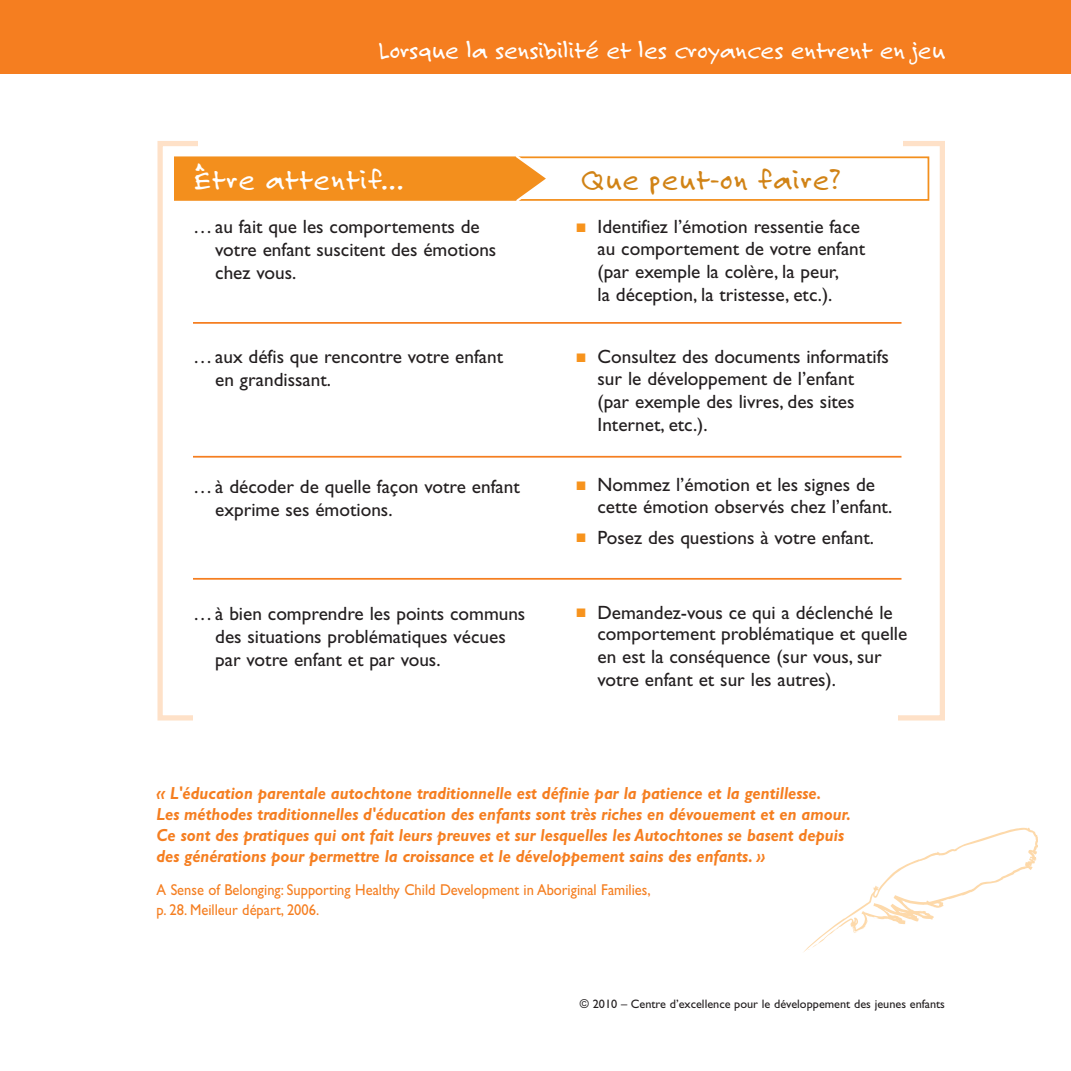
<style>
.page{position:relative;width:1071px;height:1071px;background:#fff}
.page>*{position:absolute;margin:0;border:0;box-sizing:border-box;transform-origin:0 0}
.t1{font:31.5px "Felt Tip Roman";letter-spacing:.035em;color:#d18316}
.t2{font:31.5px "Felt Tip Roman";letter-spacing:.035em;color:#fff}
.t3{font:26.25px "Felt Tip Roman";color:#fff}
.t4{font:19.25px/22.6px "Gill Sans";color:#231f20}
.t5{font:italic 700 17.5px/21px "Gill Sans";color:#f57e20;scale:.92 1}
.t6{font:15.75px/19.8px "Gill Sans";color:#f57e20;scale:.92 1}
.t7{font:12.25px "Gill Sans";color:#231f20}
.s1{color:#f7931d}
.s2{font-style:italic}
</style>
<div class="page">
<svg style="left:804px;top:828px;width:234px;height:124px"></svg>
<div style="left:0;top:0;width:1071px;height:73px;background:#f57e20"></div>
<hr style="left:193px;top:322px;width:709px;height:2px;background:#f57e20">
<hr style="left:193px;top:456px;width:709px;height:2px;background:#f57e20">
<hr style="left:193px;top:578px;width:709px;height:2px;background:#f57e20">
<svg style="left:175px;top:156px;width:754px;height:45px"></svg>
<h2 class="t3" style="left:378px;top:34px;width:568px">Lorsque la sensibilité et les croyances entrent en jeu</h2>
<h1 class="t2" style="left:193px;top:160px;width:212px">Être attentif...</h1>
<h1 class="t1" style="left:581px;top:160px;width:261px">Que peut-on faire?</h1>
<p class="t4" style="left:598px;top:218px;width:269px;text-indent:-21px"><span class="s1">■</span> Identifiez l’émotion ressentie face au comportement de votre enfant (par exemple la colère, la peur,<br>la déception, la tristesse, etc.).</p>
<p class="t4" style="left:215px;top:217px;width:283px;line-height:23.1px;text-indent:-22px">… au fait que les comportements de votre enfant suscitent des émotions chez vous.</p>
<p class="t4" style="left:215px;top:347px;width:289px;line-height:23.1px;text-indent:-22px">… aux défis que rencontre votre enfant en grandissant.</p>
<p class="t4" style="left:598px;top:348px;width:293px;text-indent:-21px"><span class="s1">■</span> Consultez des documents informatifs sur le développement de l’enfant (par exemple des livres, des sites<br>Internet, etc.).</p>
<p class="t4" style="left:215px;top:477px;width:306px;line-height:23.1px;text-indent:-22px">… à décoder de quelle façon votre enfant exprime ses émotions.</p>
<p class="t4" style="left:598px;top:476px;width:296px;line-height:21.3px;text-indent:-21px"><span class="s1">■</span> Nommez l’émotion et les signes de cette émotion observés chez l’enfant.</p>
<p class="t4" style="left:576px;top:528px;width:299px"><span class="s1">■</span> Posez des questions à votre enfant.</p>
<p class="t4" style="left:215px;top:604px;width:312px;line-height:23.1px;text-indent:-22px">… à bien comprendre les points communs des situations problématiques vécues par votre enfant et par vous.</p>
<p class="t4" style="left:598px;top:603px;width:311px;text-indent:-21px"><span class="s1">■</span> Demandez-vous ce qui a déclenché le comportement problématique et quelle en est la conséquence (sur vous, sur votre enfant et sur les autres).</p>
<p class="t5" style="left:157px;top:785px;width:756px">« L'éducation parentale autochtone traditionnelle est définie par la patience et la gentillesse.<br>Les méthodes traditionnelles d'éducation des enfants sont très riches en dévouement et en amour.<br>Ce sont des pratiques qui ont fait leurs preuves et sur lesquelles les Autochtones se basent depuis des générations pour permettre la croissance et le développement sains des enfants. »</p>
<p class="t6" style="left:157px;top:881px;width:538px">A Sense of Belonging: Supporting Healthy Child Development in Aboriginal Families, p. 28. Meilleur départ, 2006.</p>
<p class="t7" style="left:580px;top:999px;width:367px"><span class="s2">©</span> 2010 – Centre d’excellence pour le développement des jeunes enfants</p>
</div>
